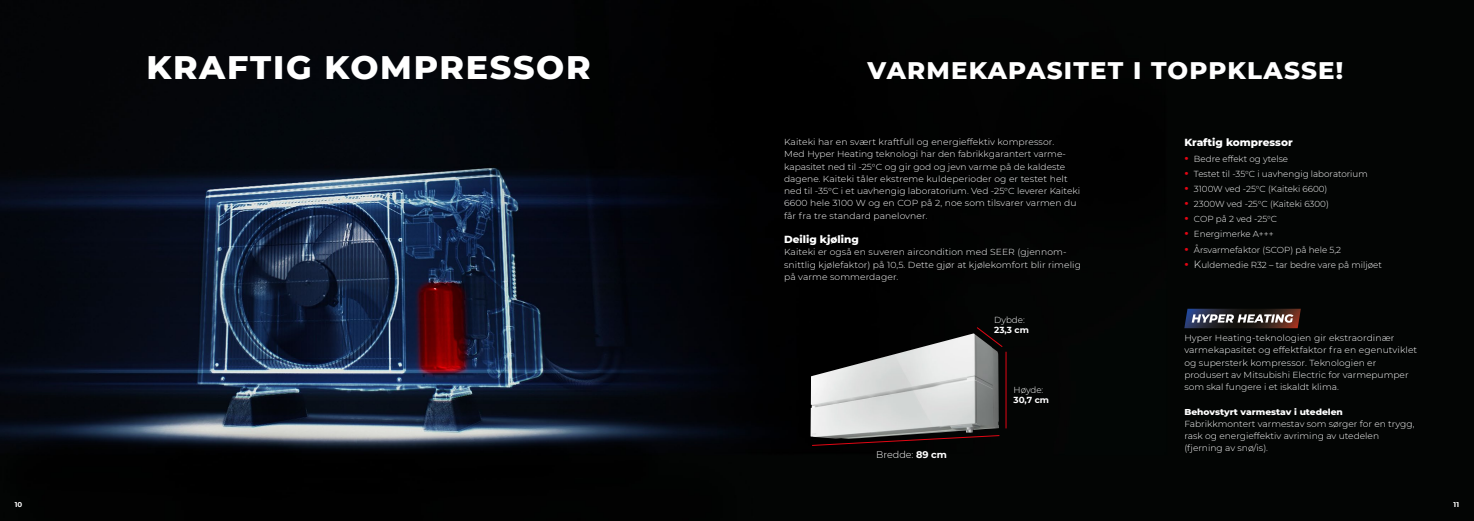
<style>
.page{position:relative;width:1474px;height:521px;background:#fff}
.page>*{position:absolute;margin:0;border:0;box-sizing:border-box;transform-origin:0 0}
.t1{font:800 33.25px "Montserrat";letter-spacing:.05em;color:#fff}
.t2{font:800 24.5px "Montserrat";letter-spacing:.05em;color:#fff}
.t3{font:800 10.5px "Montserrat";color:#fff}
.t4{font:300 9.62px "Montserrat";color:#fff}
.t5{font:300 8.75px/12.2px "Montserrat";color:#fff;scale:1.05 1}
.t6{font:300 8.75px "Montserrat";color:#fff}
.t7{font:300 8.75px/12.2px "Montserrat";color:#fff;scale:1.04 1}
.t8{font:800 8.75px "Montserrat";color:#fff;scale:1.04 1}
.t9{font:700 8.75px "Montserrat";color:#fff}
.t10{font:700 7px "Montserrat";color:#fff}
.s1{font-weight:700}
.s2{font-weight:800;font-size:10.5px;color:#e30613}
.s3{font-size:10.5px}
</style>
<div class="page">
<img style="left:0;top:0;width:1473px;height:521px">
<svg style="left:811px;top:435px;width:189px;height:11px"></svg>
<hr style="left:1005px;top:352px;width:1px;height:76px;background:#e30613">
<svg style="left:976px;top:327px;width:27px;height:20px"></svg>
<img style="left:810px;top:333px;width:189px;height:106px">
<svg style="left:1184px;top:309px;width:116px;height:19px"></svg>
<h1 class="t1" style="left:146px;top:43px;width:446px">KRAFTIG KOMPRESSOR</h1>
<h2 class="t2" style="left:867px;top:53px;width:477px">VARMEKAPASITET I TOPPKLASSE!</h2>
<p class="t5" style="left:784px;top:135px;width:283px">Kaiteki har en svært kraftfull og energieffektiv kompressor.<br>Med Hyper Heating teknologi har den fabrikkgarantert varme&shy;kapasitet ned til -25°C og gir god og jevn varme på de kaldeste dagene. Kaiteki tåler ekstreme kuldeperioder og er testet helt ned til -35°C i et uavhengig laboratorium. Ved -25°C leverer Kaiteki 6600 hele 3100 W og en COP på 2, noe som tilsvarer varmen du får fra tre standard panelovner.</p>
<p class="t3" style="left:784px;top:232px;width:76px">Deilig kjøling</p>
<p class="t5" style="left:784px;top:246px;width:284px">Kaiteki er også en suveren aircondition med SEER (gjennom&shy;snittlig kjølefaktor) på 10,5. Dette gjør at kjølekomfort blir rimelig på varme sommerdager.</p>
<p class="t6" style="left:994px;top:314px;width:32px">Dybde:</p>
<p class="t9" style="left:994px;top:324px;width:36px">23,3 cm</p>
<p class="t4" style="left:876px;top:448px;width:72px">Bredde: <span class="s1">89 cm</span></p>
<p class="t6" style="left:1013px;top:384px;width:31px">Høyde:</p>
<p class="t9" style="left:1013px;top:394px;width:37px">30,7 cm</p>
<p class="t3" style="left:1184px;top:135px;width:110px">Kraftig kompressor</p>
<p class="t6" style="left:1184px;top:152px;width:105px"><span class="s2">•</span> Bedre effekt og ytelse</p>
<p class="t6" style="left:1184px;top:168px;width:185px"><span class="s2">•</span> Testet til -35°C i uavhengig laboratorium</p>
<p class="t6" style="left:1184px;top:183px;width:145px"><span class="s2">•</span> 3100W ved -25°C (Kaiteki 6600)</p>
<p class="t6" style="left:1184px;top:198px;width:146px"><span class="s2">•</span> 2300W ved -25°C (Kaiteki 6300)</p>
<p class="t6" style="left:1184px;top:213px;width:94px"><span class="s2">•</span> COP på 2 ved -25°C</p>
<p class="t6" style="left:1184px;top:228px;width:91px"><span class="s2">•</span> Energimerke A+++</p>
<p class="t6" style="left:1184px;top:244px;width:158px"><span class="s2">•</span> Årsvarmefaktor (SCOP) på hele 5,2</p>
<p class="t6" style="left:1184px;top:259px;width:199px"><span class="s2">•</span> <span class="s3">K</span>uldemedie R32 – tar bedre vare på miljøet</p>
<p class="t5" style="left:1184px;top:331px;width:223px">Hyper Heating-teknologien gir ekstraordinær varmekapasitet og effektfaktor fra en egenutviklet og supersterk kompressor. Teknologien er produsert av Mitsubishi Electric for varmepumper som skal fungere i et iskaldt klima.</p>
<p class="t8" style="left:1184px;top:405px;width:154px">Behovstyrt varmestav i utedelen</p>
<p class="t7" style="left:1184px;top:417px;width:223px">Fabrikkmontert varmestav som sørger for en trygg, rask og energieffektiv avriming av utedelen (fjerning av snø/is).</p>
<p class="t10" style="left:15px;top:500px;width:9px">10</p>
<p class="t10" style="left:1453px;top:500px;width:7px">11</p>
</div>
